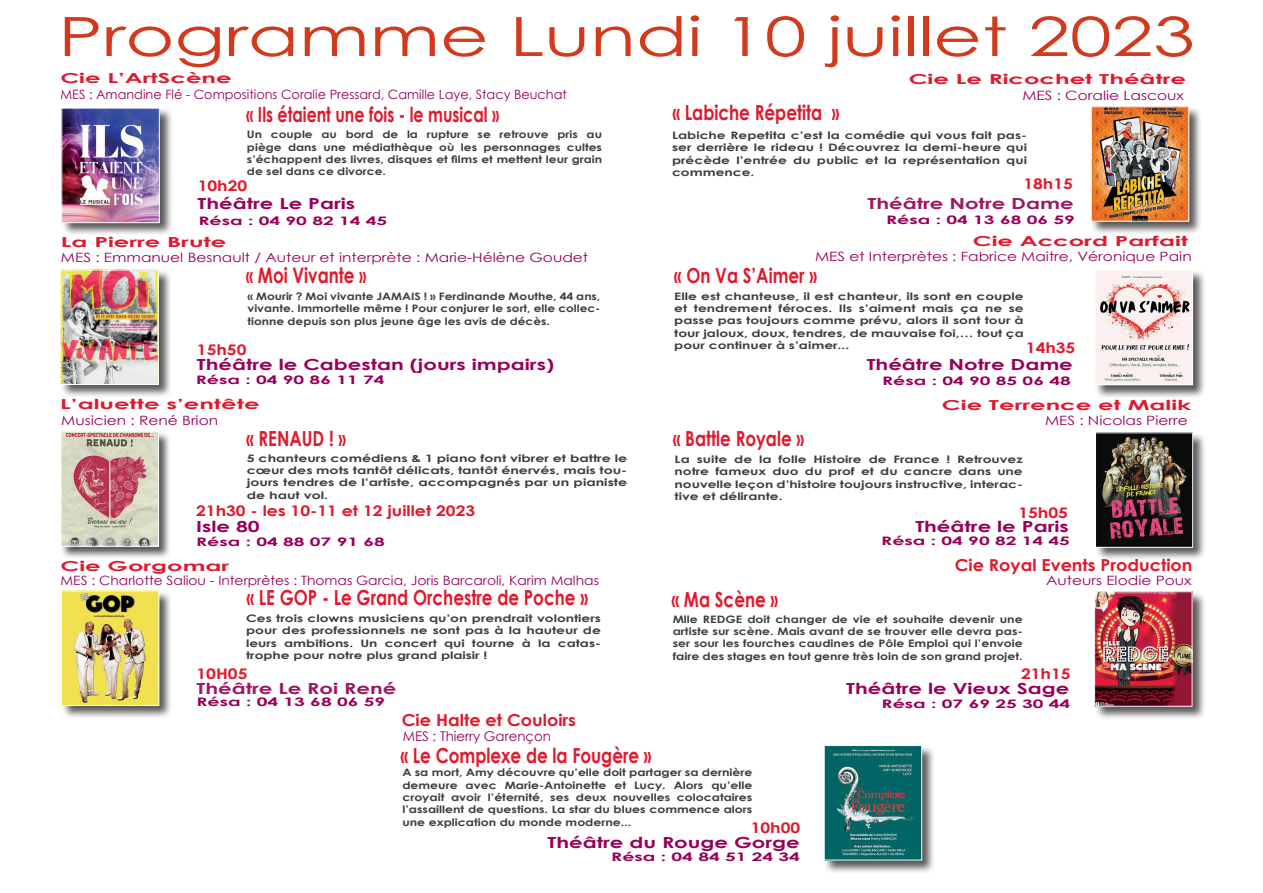
<style>
.page{position:relative;width:1263px;height:893px;background:#fff}
.page>*{position:absolute;margin:0;border:0;box-sizing:border-box;transform-origin:0 0}
.t1{font:54.15px "Century Gothic";color:#d33a1d;scale:1.39 1}
.t2{font:700 21.45px "Century Gothic";color:#e0192e;scale:.78 1}
.t3{font:700 20.85px "Century Gothic";color:#e0192e;scale:.81 1}
.t4{font:700 20.85px "Century Gothic";color:#e0192e;scale:.76 1}
.t5{font:700 16.5px "Century Gothic";color:#e0192e;scale:1.07 1}
.t6{font:700 15.3px "Century Gothic";color:#970059;scale:1.39 1}
.t7{font:700 15.3px "Century Gothic";color:#9d1862;scale:1.39 1}
.t8{font:700 14.55px "Century Gothic";color:#e0192e;scale:1.19 1}
.t9{font:700 13.8px "Century Gothic";color:#e0192e;scale:1.76 1}
.t10{font:13.5px "Century Gothic";color:#970059}
.t11{font:12.9px "Century Gothic";color:#970059;scale:1.2 1}
.t12{font:12.9px "Century Gothic";color:#970059;scale:1.08 1}
.t13{font:12.9px "Century Gothic";color:#970059}
.t14{font:700 11.7px "Century Gothic";color:#970059;scale:1.63 1}
.t15{font:700 10.35px/12.3px "Century Gothic";color:#3e3e3f;text-align:justify;scale:1.34 1}
.t16{font:700 10.35px/12.3px "Century Gothic";color:#3e3e3f;text-align:justify;scale:1.21 1}
.t17{font:700 10.35px/12.3px "Century Gothic";color:#3e3e3f;text-align:justify;scale:1.19 1}
.t18{font:700 10.35px/12.3px "Century Gothic";color:#3e3e3f;text-align:justify;scale:1.38 1}
.t19{font:700 10.35px/12.3px "Century Gothic";color:#3e3e3f;text-align:justify;scale:1.18 1}
.t20{font:700 10.2px/12.3px "Century Gothic";color:#3e3e3f;text-align:justify;scale:1.21 1}
.s1{font-size:20.85px}
</style>
<div class="page">
<div style="left:61px;top:107px;width:112px;height:130px;background:#231f20;opacity:.75"></div>
<img style="left:64px;top:110px;width:93px;height:111px">
<div style="left:62px;top:108px;width:97px;height:115px;border:1px solid #fff"></div>
<div style="left:60px;top:431px;width:112px;height:128px;background:#231f20;opacity:.75"></div>
<img style="left:63px;top:434px;width:94px;height:110px">
<div style="left:61px;top:432px;width:98px;height:114px;border:1px solid #fff"></div>
<div style="left:61px;top:590px;width:112px;height:129px;background:#231f20;opacity:.75"></div>
<img style="left:63px;top:593px;width:94px;height:111px">
<div style="left:61px;top:591px;width:98px;height:115px;border:1px solid #fff"></div>
<div style="left:1094px;top:591px;width:112px;height:129px;background:#231f20;opacity:.75"></div>
<img style="left:1096px;top:594px;width:94px;height:110px">
<div style="left:1094px;top:592px;width:98px;height:114px;border:1px solid #fff"></div>
<div style="left:60px;top:269px;width:112px;height:129px;background:#231f20;opacity:.75"></div>
<img style="left:63px;top:272px;width:93px;height:111px">
<div style="left:61px;top:270px;width:97px;height:115px;border:1px solid #fff"></div>
<div style="left:1094px;top:432px;width:113px;height:129px;background:#231f20;opacity:.75"></div>
<img style="left:1097px;top:435px;width:94px;height:110px">
<div style="left:1095px;top:433px;width:98px;height:114px;border:1px solid #fff"></div>
<div style="left:1094px;top:270px;width:112px;height:129px;background:#231f20;opacity:.75"></div>
<img style="left:1097px;top:272px;width:94px;height:111px">
<div style="left:1095px;top:270px;width:98px;height:115px;border:1px solid #fff"></div>
<div style="left:1090px;top:106px;width:113px;height:129px;background:#231f20;opacity:.75"></div>
<img style="left:1093px;top:109px;width:94px;height:110px">
<div style="left:823px;top:745px;width:112px;height:129px;background:#231f20;opacity:.75"></div>
<img style="left:826px;top:747px;width:94px;height:111px">
<p class="t1" style="left:58px;top:-1px;width:819px">Programme Lundi 10 juillet 2023</p>
<p class="t9" style="left:60px;top:68px;width:99px">Cie L’ArtScène</p>
<p class="t13" style="left:60px;top:85px;width:508px">MES : Amandine Flé - Compositions Coralie Pressard, Camille Laye, Stacy Beuchat</p>
<p class="t4" style="left:246px;top:99px;width:334px">« Ils étaient une fois - le musical »</p>
<p class="t17" style="left:247px;top:128px;width:300px">Un couple au bord de la rupture se retrouve pris au piège dans une médiathèque où les personnages cultes s’échappent des livres, disques et films et mettent leur grain de sel dans ce divorce.</p>
<p class="t8" style="left:198px;top:175px;width:43px">10h20</p>
<p class="t6" style="left:198px;top:192px;width:115px">Théâtre Le Paris</p>
<p class="t14" style="left:199px;top:211px;width:117px">Résa : 04 90 82 14 45</p>
<p class="t9" style="left:61px;top:231px;width:95px">La Pierre Brute</p>
<p class="t11" style="left:61px;top:248px;width:441px">MES : Emmanuel Besnault / Auteur et interprète : Marie-Hélène Goudet</p>
<p class="t2" style="left:246px;top:259px;width:156px"><span class="s1">«</span> Moi Vivante <span class="s1">»</span></p>
<p class="t19" style="left:248px;top:289px;width:300px">« Mourir ? Moi vivante JAMAIS ! » Ferdinande Mouthe, 44 ans, vivante. Immortelle même ! Pour conjurer le sort, elle collec&shy;tionne depuis son plus jeune âge les avis de décès.</p>
<p class="t8" style="left:197px;top:338px;width:43px">15h50</p>
<p class="t6" style="left:197px;top:353px;width:258px">Théâtre le Cabestan (jours impairs)</p>
<p class="t14" style="left:196px;top:371px;width:117px">Résa : 04 90 86 11 74</p>
<p class="t9" style="left:60px;top:393px;width:115px">L’aluette s’entête</p>
<p class="t11" style="left:61px;top:411px;width:132px">Musicien : René Brion</p>
<p class="t3" style="left:246px;top:423px;width:125px">« RENAUD ! »</p>
<p class="t18" style="left:247px;top:451px;width:277px">5 chanteurs comédiens &amp; 1 piano font vibrer et battre le cœur des mots tantôt délicats, tantôt énervés, mais tou&shy;jours tendres de l’artiste, accompagnés par un pianiste de haut vol.</p>
<p class="t8" style="left:196px;top:500px;width:236px">21h30 - les 10-11 et 12 juillet 2023</p>
<p class="t6" style="left:196px;top:514px;width:47px">Isle 80</p>
<p class="t14" style="left:196px;top:533px;width:117px">Résa : 04 88 07 91 68</p>
<p class="t9" style="left:61px;top:556px;width:97px">Cie Gorgomar</p>
<p class="t12" style="left:61px;top:571px;width:500px">MES : Charlotte Saliou - Interprètes : Thomas Garcia, Joris Barcaroli, Karim Malhas</p>
<p class="t3" style="left:246px;top:582px;width:423px">« LE GOP - Le Grand Orchestre de Poche »</p>
<p class="t15" style="left:246px;top:612px;width:266px">Ces trois clowns musiciens qu’on prendrait volontiers pour des professionnels ne sont pas à la hauteur de leurs ambitions. Un concert qui tourne à la catas&shy;trophe pour notre plus grand plaisir !</p>
<p class="t8" style="left:197px;top:662px;width:44px">10H05</p>
<p class="t7" style="left:197px;top:677px;width:145px">Théâtre Le Roi René</p>
<p class="t14" style="left:197px;top:693px;width:117px">Résa : 04 13 68 06 59</p>
<p class="t9" style="left:909px;top:68px;width:159px">Cie Le Ricochet Théâtre</p>
<p class="t11" style="left:1022px;top:87px;width:136px">MES : Coralie Lascoux</p>
<p class="t3" style="left:672px;top:97px;width:208px">« Labiche Répetita »</p>
<p class="t15" style="left:672px;top:128px;width:266px">Labiche Repetita c’est la comédie qui vous fait pas&shy;ser derrière le rideau ! Découvrez la demi-heure qui précède l’entrée du public et la représentation qui commence.</p>
<p class="t8" style="left:1023px;top:173px;width:43px">18h15</p>
<p class="t7" style="left:867px;top:192px;width:150px">Théâtre Notre Dame</p>
<p class="t14" style="left:886px;top:211px;width:117px">Résa : 04 13 68 06 59</p>
<p class="t9" style="left:973px;top:230px;width:124px">Cie Accord Parfait</p>
<p class="t11" style="left:815px;top:247px;width:315px">MES et Interprètes : Fabrice Maitre, Véronique Pain</p>
<p class="t3" style="left:674px;top:260px;width:178px">« On Va S’Aimer »</p>
<p class="t15" style="left:674px;top:289px;width:262px">Elle est chanteuse, il est chanteur, ils sont en couple et tendrement féroces. Ils s’aiment mais ça ne se passe pas toujours comme prévu, alors il sont tour à tour jaloux, doux, tendres, de mauvaise foi,… tout ça pour continuer à s’aimer...</p>
<p class="t8" style="left:1026px;top:336px;width:43px">14h35</p>
<p class="t6" style="left:867px;top:353px;width:150px">Théâtre Notre Dame</p>
<p class="t14" style="left:882px;top:372px;width:117px">Résa : 04 90 85 06 48</p>
<p class="t9" style="left:942px;top:395px;width:143px">Cie Terrence et Malik</p>
<p class="t11" style="left:1045px;top:412px;width:120px">MES : Nicolas Pierre</p>
<p class="t3" style="left:673px;top:423px;width:164px">« Battle Royale »</p>
<p class="t15" style="left:675px;top:453px;width:261px">La suite de la folle Histoire de France ! Retrouvez notre fameux duo du prof et du cancre dans une nouvelle leçon d’histoire toujours instructive, interac&shy;tive et délirante.</p>
<p class="t8" style="left:1018px;top:502px;width:43px">15h05</p>
<p class="t6" style="left:915px;top:515px;width:112px">Théâtre le Paris</p>
<p class="t14" style="left:881px;top:532px;width:117px">Résa : 04 90 82 14 45</p>
<p class="t5" style="left:955px;top:552px;width:224px">Cie Royal Events Production</p>
<p class="t11" style="left:1046px;top:572px;width:123px">Auteurs Elodie Poux</p>
<p class="t3" style="left:671px;top:583px;width:133px">« Ma Scène »</p>
<p class="t16" style="left:673px;top:612px;width:291px">Mlle REDGE doit changer de vie et souhaite devenir une artiste sur scène. Mais avant de se trouver elle devra pas&shy;ser sour les fourches caudines de Pôle Emploi qui l’envoie faire des stages en tout genre très loin de son grand projet.</p>
<p class="t8" style="left:1021px;top:662px;width:43px">21h15</p>
<p class="t6" style="left:846px;top:677px;width:162px">Théâtre le Vieux Sage</p>
<p class="t14" style="left:882px;top:694px;width:117px">Résa : 07 69 25 30 44</p>
<p class="t5" style="left:402px;top:707px;width:164px">Cie Halte et Couloirs</p>
<p class="t10" style="left:403px;top:727px;width:149px">MES : Thierry Garençon</p>
<p class="t3" style="left:400px;top:739px;width:312px">« Le Complexe de la Fougère »</p>
<p class="t20" style="left:402px;top:766px;width:291px">A sa mort, Amy découvre qu’elle doit partager sa dernière demeure avec Marie-Antoinette et Lucy. Alors qu’elle croyait avoir l’éternité, ses deux nouvelles colocataires l’assaillent de questions. La star du blues commence alors une explication du monde moderne...</p>
<p class="t8" style="left:751px;top:816px;width:43px">10h00</p>
<p class="t6" style="left:547px;top:831px;width:183px">Théâtre du Rouge Gorge</p>
<p class="t14" style="left:611px;top:848px;width:117px">Résa : 04 84 51 24 34</p>
</div>
